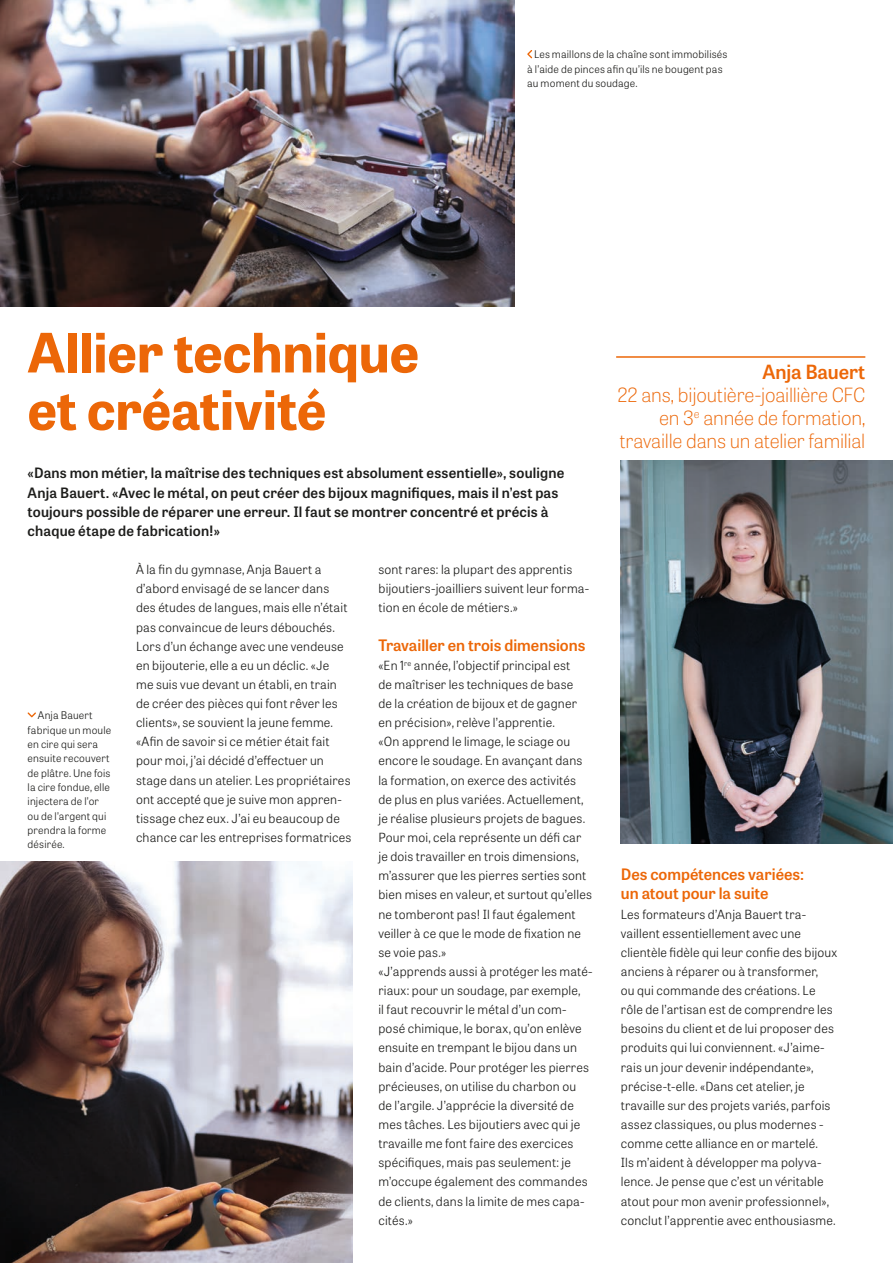
<style>
.page{position:relative;width:893px;height:1263px;background:#fff}
.page>*{position:absolute;margin:0;border:0;box-sizing:border-box;transform-origin:0 0}
.t1{font:700 54px/57.4px "Tablet Gothic";color:#ec6708}
.t2{font:100 19.5px/22.8px "Tablet Gothic";letter-spacing:-.01em;color:#ec6708;text-align:right}
.t3{font:600 19.5px "Tablet Gothic";letter-spacing:-.005em;color:#ec6708}
.t4{font:600 15.75px/19.2px "Tablet Gothic";color:#ec6708}
.t5{font:600 14.25px/19.2px "Tablet Gothic";letter-spacing:.015em;color:#1d1d1b}
.t6{font:300 12.6px/19.2px "Tablet Gothic";letter-spacing:.015em;color:#1d1d1b}
.t7{font:300 10.5px/14.4px "Tablet Gothic";letter-spacing:.015em;color:#1d1d1b}
</style>
<div class="page">
<img style="left:0;top:0;width:514px;height:306px">
<img style="left:621px;top:460px;width:272px;height:383px">
<img style="left:0;top:861px;width:353px;height:402px">
<hr style="left:616px;top:356px;width:249px;height:2px;background:#ec6708">
<svg style="left:527px;top:50px;width:5px;height:8px"></svg>
<svg style="left:28px;top:712px;width:8px;height:5px"></svg>
<p class="t7" style="left:527px;top:47px;width:202px;text-indent:7px">Les maillons de la chaîne sont immobilisés à l’aide de pinces afin qu’ils ne bougent pas au moment du soudage.</p>
<h1 class="t1" style="left:28px;top:322px;width:393px">Allier technique et créativité</h1>
<p class="t5" style="left:28px;top:463px;width:538px">«Dans mon métier, la maîtrise des techniques est absolument essentielle», souligne Anja Bauert. «Avec le métal, on peut créer des bijoux magnifiques, mais il n’est pas toujours possible de réparer une erreur. Il faut se montrer concentré et précis à chaque étape de fabrication!»</p>
<p class="t7" style="left:28px;top:708px;width:85px;text-indent:10px">Anja Bauert fabrique un moule en cire qui sera ensuite recouvert de plâtre. Une fois la cire fondue, elle injectera de l’or ou de l’argent qui prendra la forme désirée.</p>
<p class="t6" style="left:136px;top:559px;width:217px">À la fin du gymnase, Anja Bauert a d’abord envisagé de se lancer dans des études de langues, mais elle n’était pas convaincue de leurs débouchés.<br>Lors d’un échange avec une vendeuse en bijouterie, elle a eu un déclic. «Je<br>me suis vue devant un établi, en train de créer des pièces qui font rêver les clients», se souvient la jeune femme. «Afin de savoir si ce métier était fait pour moi, j’ai décidé d’effectuer un stage dans un atelier. Les propriétaires ont accepté que je suive mon appren&shy;tissage chez eux. J’ai eu beaucoup de chance car les entreprises formatrices</p>
<p class="t6" style="left:378px;top:559px;width:212px">sont rares: la plupart des apprentis bijoutiers-joailliers suivent leur forma&shy;tion en école de métiers.»</p>
<p class="t4" style="left:378px;top:635px;width:208px">Travailler en trois dimensions</p>
<p class="t6" style="left:378px;top:655px;width:216px">«En 1<sup>re</sup> année, l’objectif principal est<br>de maîtriser les techniques de base<br>de la création de bijoux et de gagner en précision», relève l’apprentie.<br>«On apprend le limage, le sciage ou encore le soudage. En avançant dans la formation, on exerce des activités de plus en plus variées. Actuellement, je réalise plusieurs projets de bagues.<br>Pour moi, cela représente un défi car je dois travailler en trois dimensions, m’assurer que les pierres serties sont bien mises en valeur, et surtout qu’elles ne tomberont pas! Il faut également veiller à ce que le mode de fixation ne se voie pas.»<br>«J’apprends aussi à protéger les maté&shy;riaux: pour un soudage, par exemple,<br>il faut recouvrir le métal d’un com&shy;posé chimique, le borax, qu’on enlève ensuite en trempant le bijou dans un bain d’acide. Pour protéger les pierres précieuses, on utilise du charbon ou de l’argile. J’apprécie la diversité de mes tâches. Les bijoutiers avec qui je travaille me font faire des exercices spécifiques, mais pas seulement: je m’occupe également des commandes de clients, dans la limite de mes capa&shy;cités.»</p>
<h2 class="t3" style="left:762px;top:358px;width:104px">Anja Bauert</h2>
<h2 class="t2" style="left:617px;top:383px;width:249px">22 ans, bijoutière-joaillière CFC en 3<sup>e</sup> année de formation, travaille dans un atelier familial</h2>
<p class="t4" style="left:621px;top:864px;width:185px">Des compétences variées: un atout pour la suite</p>
<p class="t6" style="left:621px;top:904px;width:218px">Les formateurs d’Anja Bauert tra&shy;vaillent essentiellement avec une clientèle fidèle qui leur confie des bijoux anciens à réparer ou à transformer,<br>ou qui commande des créations. Le rôle de l’artisan est de comprendre les besoins du client et de lui proposer des produits qui lui conviennent. «J’aime&shy;rais un jour devenir indépendante», précise-t-elle. «Dans cet atelier, je travaille sur des projets variés, parfois assez classiques, ou plus modernes - comme cette alliance en or martelé.<br>Ils m’aident à développer ma polyva&shy;lence. Je pense que c’est un véritable atout pour mon avenir professionnel», conclut l’apprentie avec enthousiasme.</p>
</div>
